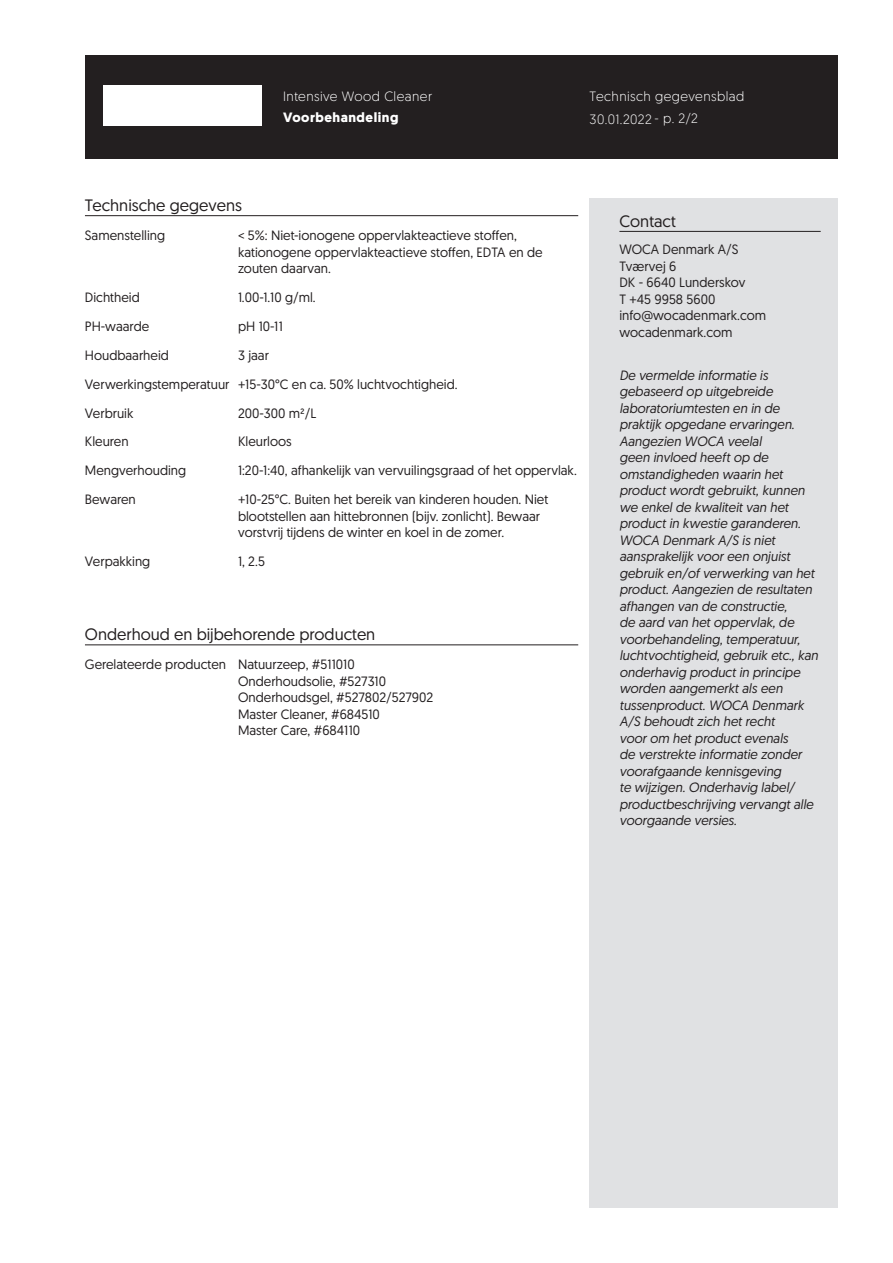
<style>
.page{position:relative;width:893px;height:1263px;background:#fff}
.page>*{position:absolute;margin:0;border:0;box-sizing:border-box;transform-origin:0 0}
.skyBodyHdn{font:16.5px "Geomanist";color:#231f20}
.skyContactHdnBodytex{font:16.5px "Geomanist";color:#231f20}
.skyDisclaimerTxtBody{font:italic 13.5px/16.5px "Geomanist";color:#231f20}
.skyBodyTxt{font:13.5px/16.5px "Geomanist";color:#231f20}
.skyBodyCap{font:13.5px "Geomanist";color:#231f20}
.skyWhiteHdnBodytext{font:300 13.5px "Geomanist";letter-spacing:.03em;color:#fff}
.skyWhiteBoldHdnBodyt{font:700 13.5px "Geomanist";letter-spacing:.04em;color:#fff}
</style>
<div class="page">
<div style="left:85px;top:55px;width:753px;height:104px;background:#231f20"></div>
<div style="left:590px;top:198px;width:248px;height:1010px;background:#e0e1e3"></div>
<hr style="left:619px;top:231px;width:202px;height:1px;background:#231f20">
<hr style="left:85px;top:215px;width:493px;height:1px;background:#231f20">
<hr style="left:85px;top:645px;width:493px;height:1px;background:#231f20">
<div style="left:103px;top:86px;width:159px;height:40px;background:#fff"></div>
<p class="skyWhiteHdnBodytext" style="left:283px;top:87px;width:151px">Intensive Wood Cleaner</p>
<p class="skyWhiteBoldHdnBodyt" style="left:283px;top:108px;width:117px">Voorbehandeling</p>
<p class="skyWhiteHdnBodytext" style="left:590px;top:87px;width:156px">Technisch gegevensblad</p>
<p class="skyWhiteHdnBodytext" style="left:590px;top:110px;width:110px">30.01.2022 - p. 2/2</p>
<p class="skyBodyHdn" style="left:85px;top:195px;width:158px">Technische gegevens</p>
<p class="skyBodyCap" style="left:85px;top:227px;width:82px">Samenstelling</p>
<p class="skyBodyTxt" style="left:238px;top:227px;width:306px">&lt; 5%: Niet-ionogene oppervlakteactieve stoffen, kationogene oppervlakteactieve stoffen, EDTA en de zouten daarvan.</p>
<p class="skyBodyCap" style="left:85px;top:288px;width:56px">Dichtheid</p>
<p class="skyBodyTxt" style="left:238px;top:289px;width:79px">1.00-1.10 g/ml.</p>
<p class="skyBodyCap" style="left:85px;top:317px;width:66px">PH-waarde</p>
<p class="skyBodyTxt" style="left:238px;top:317px;width:46px">pH 10-11</p>
<p class="skyBodyCap" style="left:85px;top:346px;width:85px">Houdbaarheid</p>
<p class="skyBodyTxt" style="left:238px;top:346px;width:32px">3 jaar</p>
<p class="skyBodyCap" style="left:85px;top:375px;width:146px">Verwerkingstemperatuur</p>
<p class="skyBodyTxt" style="left:238px;top:375px;width:221px">+15-30°C en ca. 50% luchtvochtigheid.</p>
<p class="skyBodyCap" style="left:85px;top:404px;width:50px">Verbruik</p>
<p class="skyBodyTxt" style="left:238px;top:404px;width:80px">200-300 m²/L</p>
<p class="skyBodyCap" style="left:85px;top:433px;width:45px">Kleuren</p>
<p class="skyBodyTxt" style="left:238px;top:433px;width:55px">Kleurloos</p>
<p class="skyBodyCap" style="left:85px;top:462px;width:103px">Mengverhouding</p>
<p class="skyBodyTxt" style="left:238px;top:462px;width:340px">1:20-1:40, afhankelijk van vervuilingsgraad of het oppervlak.</p>
<p class="skyBodyCap" style="left:85px;top:491px;width:52px">Bewaren</p>
<p class="skyBodyTxt" style="left:238px;top:491px;width:312px">+10-25°C. Buiten het bereik van kinderen houden. Niet blootstellen aan hittebronnen (bijv. zonlicht). Bewaar vorstvrij tijdens de winter en koel in de zomer.</p>
<p class="skyBodyCap" style="left:85px;top:553px;width:67px">Verpakking</p>
<p class="skyBodyTxt" style="left:238px;top:553px;width:28px">1, 2.5</p>
<p class="skyBodyHdn" style="left:85px;top:624px;width:292px">Onderhoud en bijbehorende producten</p>
<p class="skyBodyCap" style="left:85px;top:656px;width:143px">Gerelateerde producten</p>
<p class="skyBodyTxt" style="left:238px;top:656px;width:118px">Natuurzeep, #511010</p>
<p class="skyBodyTxt" style="left:238px;top:672px;width:150px">Onderhoudsolie, #527310</p>
<p class="skyBodyTxt" style="left:238px;top:689px;width:197px">Onderhoudsgel, #527802/527902</p>
<p class="skyBodyTxt" style="left:238px;top:705px;width:143px">Master Cleaner, #684510</p>
<p class="skyBodyTxt" style="left:238px;top:722px;width:124px">Master Care, #684110</p>
<p class="skyContactHdnBodytex" style="left:619px;top:210px;width:58px">Contact</p>
<p class="skyBodyTxt" style="left:619px;top:241px;width:121px">WOCA Denmark A/S</p>
<p class="skyBodyTxt" style="left:619px;top:257px;width:59px">Tværvej 6</p>
<p class="skyBodyTxt" style="left:619px;top:274px;width:127px">DK - 6640 Lunderskov</p>
<p class="skyBodyTxt" style="left:619px;top:290px;width:97px">T +45 9958 5600</p>
<p class="skyBodyTxt" style="left:619px;top:307px;width:148px">info@wocadenmark.com</p>
<p class="skyBodyTxt" style="left:619px;top:323px;width:115px">wocadenmark.com</p>
<p class="skyDisclaimerTxtBody" style="left:619px;top:366px;width:200px">De vermelde informatie is gebaseerd op uitgebreide laboratoriumtesten en in de praktijk opgedane ervaringen.<br>Aangezien WOCA veelal<br>geen invloed heeft op de omstandigheden waarin het product wordt gebruikt, kunnen we enkel de kwaliteit van het product in kwestie garanderen.<br>WOCA Denmark A/S is niet aansprakelijk voor een onjuist gebruik en/of verwerking van het product. Aangezien de resultaten afhangen van de constructie,<br>de aard van het oppervlak, de voorbehandeling, temperatuur, luchtvochtigheid, gebruik etc., kan onderhavig product in principe worden aangemerkt als een tussenproduct. WOCA Denmark<br>A/S behoudt zich het recht<br>voor om het product evenals<br>de verstrekte informatie zonder voorafgaande kennisgeving<br>te wijzigen. Onderhavig label/ productbeschrijving vervangt alle voorgaande versies.</p>
</div>
